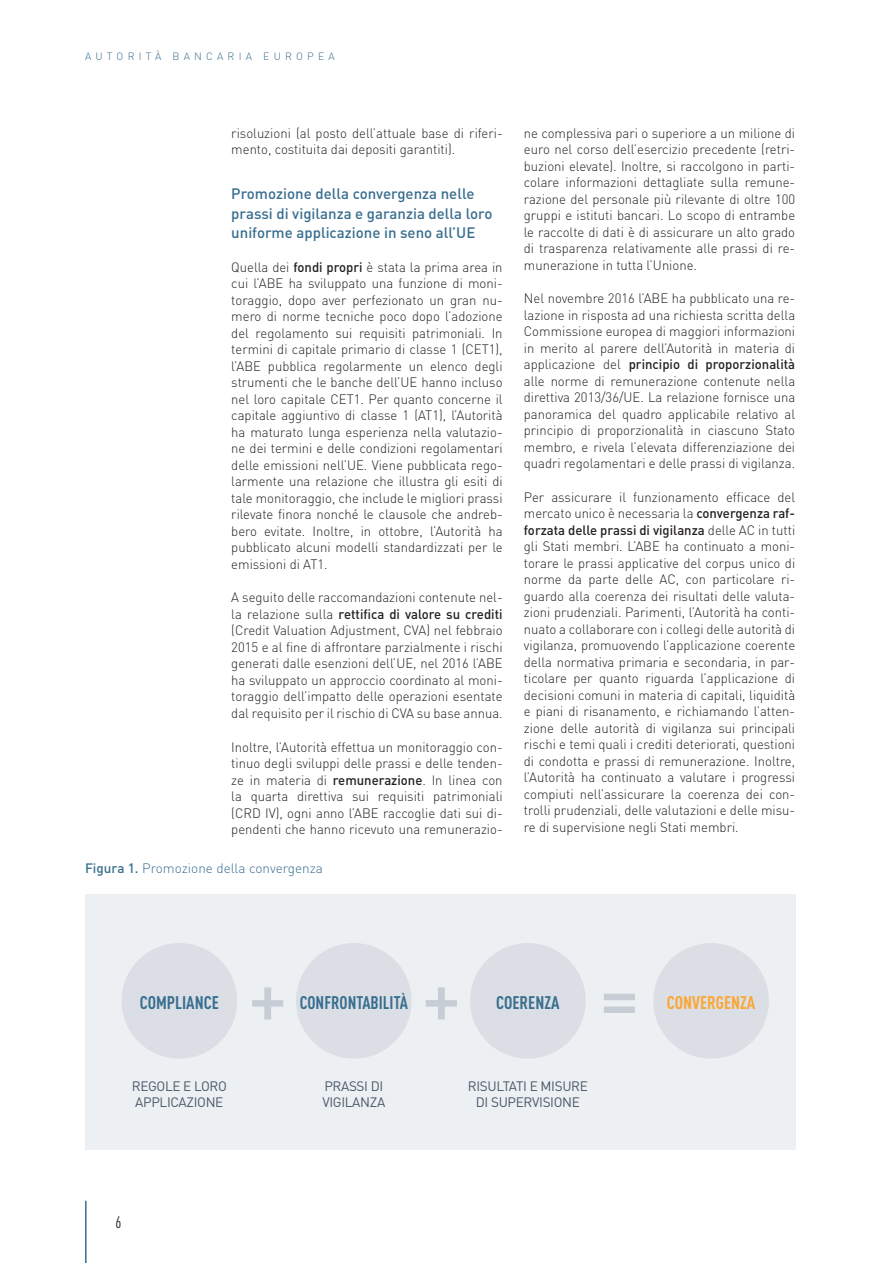
<style>
.page{position:relative;width:893px;height:1263px;background:#fff}
.page>*{position:absolute;margin:0;border:0;box-sizing:border-box;transform-origin:0 0}
.t1{font:900 60.15px "Myriad Pro";color:#c6cdd4}
.t2{font:700 condensed 18px "DIN Pro";color:#386e8f}
.t3{font:700 condensed 18px "DIN Pro";color:#faa633}
.t4{font:condensed 16.5px "DIN Pro";color:#231f20}
.title3{font:500 15px/19.5px "DIN Pro";color:#386e8f}
.body{font:300 13.5px/16.5px "DIN Pro";color:#231f20;text-align:justify}
.t5{font:13.5px/16.2px "DIN Pro";letter-spacing:-.025em;color:#485868}
.Figure_span{font:300 13.5px "DIN Pro";color:#386e8f}
.t6{font:300 10.5px "DIN Pro";letter-spacing:.4em;color:#386e8f}
.s1{font-weight:500}
</style>
<div class="page">
<hr style="left:85px;top:1201px;width:2px;height:62px;background:#386e8f">
<div style="left:85px;top:895px;width:710px;height:255px;background:#edf0f2"></div>
<div style="left:122px;top:943px;width:115px;height:116px;background:#dbdfe5;border-radius:50%"></div>
<div style="left:296px;top:943px;width:116px;height:116px;background:#dbdfe5;border-radius:50%"></div>
<div style="left:470px;top:943px;width:116px;height:116px;background:#dbdfe5;border-radius:50%"></div>
<div style="left:653px;top:943px;width:116px;height:116px;background:#dbdfe5;border-radius:50%"></div>
<p class="t6" style="left:85px;top:49px;width:251px">AUTORITÀ BANCARIA EUROPEA</p>
<p class="body" style="left:231px;top:124px;width:273px">risoluzioni (al posto dell’attuale base di riferi&shy;mento, costituita dai depositi garantiti).</p>
<h3 class="title3" style="left:231px;top:184px;width:263px">Promozione della convergenza nelle prassi di vigilanza e garanzia della loro uniforme applicazione in seno all’UE</h3>
<p class="body" style="left:231px;top:258px;width:273px">Quella dei <span class="s1">fondi propri</span> è stata la prima area in cui l’ABE ha sviluppato una funzione di moni&shy;toraggio, dopo aver perfezionato un gran nu&shy;mero di norme tecniche poco dopo l’adozione del regolamento sui requisiti patrimoniali. In termini di capitale primario di classe 1 (CET1), l’ABE pubblica regolarmente un elenco degli strumenti che le banche dell’UE hanno incluso nel loro capitale CET1. Per quanto concerne il capitale aggiuntivo di classe 1 (AT1), l’Autorità ha maturato lunga esperienza nella valutazio&shy;ne dei termini e delle condizioni regolamentari delle emissioni nell’UE. Viene pubblicata rego&shy;larmente una relazione che illustra gli esiti di tale monitoraggio, che include le migliori prassi rilevate finora nonché le clausole che andreb&shy;bero evitate. Inoltre, in ottobre, l’Autorità ha pubblicato alcuni modelli standardizzati per le emissioni di AT1.</p>
<p class="body" style="left:231px;top:589px;width:273px">A seguito delle raccomandazioni contenute nel&shy;la relazione sulla <span class="s1">rettifica di valore su crediti </span>(Credit Valuation Adjustment, CVA) nel febbraio 2015 e al fine di affrontare parzialmente i rischi generati dalle esenzioni dell’UE, nel 2016 l’ABE ha sviluppato un approccio coordinato al moni&shy;toraggio dell’impatto delle operazioni esentate dal requisito per il rischio di CVA su base annua.</p>
<p class="body" style="left:231px;top:738px;width:273px">Inoltre, l’Autorità effettua un monitoraggio con&shy;tinuo degli sviluppi delle prassi e delle tenden&shy;ze in materia di <span class="s1">remunerazione</span>. In linea con la quarta direttiva sui requisiti patrimoniali (CRD IV), ogni anno l’ABE raccoglie dati sui di&shy;pendenti che hanno ricevuto una remunerazio-</p>
<h3 class="Figure_span" style="left:85px;top:859px;width:239px"><span class="s1">Figura 1.</span> Promozione della convergenza</h3>
<p class="body" style="left:524px;top:124px;width:273px">ne complessiva pari o superiore a un milione di euro nel corso dell’esercizio precedente (retri&shy;buzioni elevate). Inoltre, si raccolgono in parti&shy;colare informazioni dettagliate sulla remune&shy;razione del personale più rilevante di oltre 100 gruppi e istituti bancari. Lo scopo di entrambe le raccolte di dati è di assicurare un alto grado di trasparenza relativamente alle prassi di re&shy;munerazione in tutta l’Unione.</p>
<p class="body" style="left:524px;top:290px;width:273px">Nel novembre 2016 l’ABE ha pubblicato una re&shy;lazione in risposta ad una richiesta scritta della Commissione europea di maggiori informazioni in merito al parere dell’Autorità in materia di applicazione del <span class="s1">principio di proporzionalità </span>alle norme di remunerazione contenute nella direttiva 2013/36/UE. La relazione fornisce una panoramica del quadro applicabile relativo al principio di proporzionalità in ciascuno Stato membro, e rivela l’elevata differenziazione dei quadri regolamentari e delle prassi di vigilanza.</p>
<p class="body" style="left:524px;top:488px;width:273px">Per assicurare il funzionamento efficace del mercato unico è necessaria la <span class="s1">convergenza raf&shy;forzata delle prassi di vigilanza</span> delle AC in tutti gli Stati membri. L’ABE ha continuato a moni&shy;torare le prassi applicative del corpus unico di norme da parte delle AC, con particolare ri&shy;guardo alla coerenza dei risultati delle valuta&shy;zioni prudenziali. Parimenti, l’Autorità ha conti&shy;nuato a collaborare con i collegi delle autorità di vigilanza, promuovendo l’applicazione coerente della normativa primaria e secondaria, in par&shy;ticolare per quanto riguarda l’applicazione di decisioni comuni in materia di capitali, liquidità e piani di risanamento, e richiamando l’atten&shy;zione delle autorità di vigilanza sui principali rischi e temi quali i crediti deteriorati, questioni di condotta e prassi di remunerazione. Inoltre, l’Autorità ha continuato a valutare i progressi compiuti nell’assicurare la coerenza dei con&shy;trolli prudenziali, delle valutazioni e delle misu&shy;re di supervisione negli Stati membri.</p>
<p class="t2" style="left:140px;top:991px;width:81px">COMPLIANCE</p>
<p class="t5" style="left:132px;top:1077px;width:97px">REGOLE E LORO<br>APPLICAZIONE</p>
<p class="t1" style="left:250px;top:965px;width:37px">+</p>
<p class="t1" style="left:423px;top:965px;width:37px">+</p>
<p class="t1" style="left:601px;top:965px;width:37px">=</p>
<p class="t2" style="left:300px;top:991px;width:110px">CONFRONTABILITÀ</p>
<p class="t2" style="left:496px;top:991px;width:65px">COERENZA</p>
<p class="t3" style="left:667px;top:991px;width:90px">CONVERGENZA</p>
<p class="t5" style="left:322px;top:1077px;width:64px">PRASSI DI<br>VIGILANZA</p>
<p class="t5" style="left:468px;top:1077px;width:122px;text-align:center">RISULTATI E MISURE<br>DI SUPERVISIONE</p>
<p class="t4" style="left:116px;top:1212px;width:7px">6</p>
</div>
